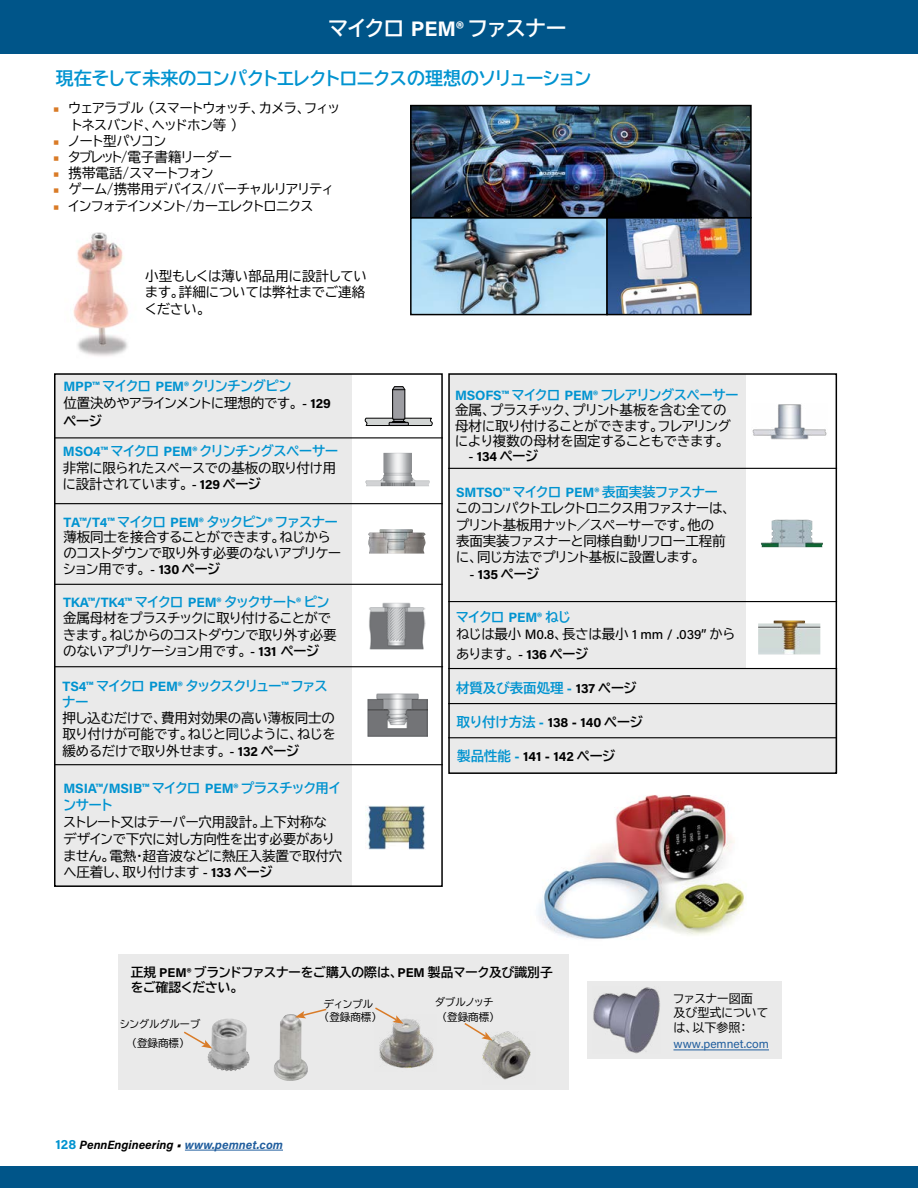
<style>
.page{position:relative;width:918px;height:1188px;background:#fff}
.page>*{position:absolute;margin:0;border:0;box-sizing:border-box;transform-origin:0 0}
.t1{font:21px "BIZ UDP Gothic Bold";color:#fff}
.t2{font:18px "BIZ UDP Gothic Bold";color:#0093d0}
.t3{font:13.5px/16.4px "BIZ UDP Gothic";letter-spacing:-.01em;color:#000}
.t4{font:13.5px/29.5px "BIZ UDP Gothic Bold";letter-spacing:-.01em;color:#0093d0}
.t5{font:700 13.5px "Acumin Pro";letter-spacing:-.01em;color:#0093d0}
.t6{font:700 13.5px "Acumin Pro";letter-spacing:-.005em;color:#000}
.t7{font:12.75px/15.3px "BIZ UDP Gothic Bold";color:#000}
.t8{font:italic 700 12px "Acumin Pro";color:#000}
.t9{font:12px/14.4px "BIZ UDP Gothic";color:#000}
.t10{font:12px "Acumin Pro";color:#215e9e}
.t11{font:10.5px/13.4px "BIZ UDP Gothic";color:#000}
.s1{font-family:"Acumin Pro";font-weight:700}
.s2{font-family:"Acumin Pro";font-weight:900;color:#d97b27}
.s3{font-family:"Acumin Pro";font-weight:500}
.s4{color:#000}
.s5{font-family:"BIZ UDP Gothic Bold"}
.s6{font-family:"BIZ UDP Gothic Bold";font-weight:400}
.s7{font-weight:500}
.s8{font-family:"Acumin Pro";font-weight:700;color:#000}
.s9{font-family:"BIZ UDP Gothic Bold";font-weight:400;color:#0093d0}
.s10{color:#0093d0}
.s11{font-style:normal;font-size:13.5px;color:#0093d0}
.s12{color:#215e9e}
</style>
<div class="page">
<div style="left:0;top:0;width:918px;height:54px;background:#005589"></div>
<div style="left:0;top:1167px;width:918px;height:21px;background:#005589"></div>
<img style="left:73px;top:232px;width:55px;height:124px">
<div style="left:449px;top:668px;width:388px;height:104px;background:#eaeaea"></div>
<div style="left:449px;top:374px;width:297px;height:294px;background:#eaeaea"></div>
<div style="left:55px;top:374px;width:297px;height:513px;background:#eaeaea"></div>
<div style="left:54px;top:373px;width:389px;height:514px;border:2px solid #000"></div>
<div style="left:448px;top:373px;width:389px;height:401px;border:2px solid #000"></div>
<hr style="left:54px;top:437px;width:389px;height:1px;background:#000">
<hr style="left:54px;top:584px;width:389px;height:1px;background:#000">
<hr style="left:448px;top:468px;width:389px;height:1px;background:#000">
<hr style="left:448px;top:601px;width:389px;height:1px;background:#000">
<img style="left:369px;top:602px;width:56px;height:48px">
<img style="left:365px;top:806px;width:60px;height:43px">
<img style="left:758px;top:620px;width:62px;height:34px">
<img style="left:761px;top:520px;width:62px;height:27px">
<hr style="left:54px;top:503px;width:389px;height:1px;background:#000">
<img style="left:368px;top:529px;width:58px;height:25px">
<img style="left:365px;top:453px;width:65px;height:33px">
<svg style="left:364px;top:386px;width:69px;height:40px"></svg>
<hr style="left:448px;top:703px;width:389px;height:1px;background:#000">
<hr style="left:448px;top:737px;width:389px;height:1px;background:#000">
<hr style="left:448px;top:668px;width:389px;height:1px;background:#000">
<img style="left:368px;top:693px;width:59px;height:44px">
<hr style="left:54px;top:666px;width:389px;height:1px;background:#000">
<img style="left:413px;top:108px;width:336px;height:204px">
<div style="left:410px;top:217px;width:198px;height:98px;border:2px solid #000"></div>
<div style="left:606px;top:217px;width:146px;height:98px;border:2px solid #000"></div>
<div style="left:410px;top:105px;width:342px;height:113px;border:2px solid #000"></div>
<div style="left:118px;top:954px;width:451px;height:136px;background:#eaeaea"></div>
<img style="left:379px;top:1019px;width:55px;height:49px">
<svg style="left:375px;top:1007px;width:29px;height:17px"></svg>
<img style="left:274px;top:1014px;width:34px;height:67px">
<svg style="left:295px;top:1008px;width:32px;height:10px"></svg>
<img style="left:207px;top:1019px;width:43px;height:52px">
<svg style="left:184px;top:1030px;width:28px;height:18px"></svg>
<img style="left:483px;top:1032px;width:48px;height:48px">
<svg style="left:464px;top:1023px;width:28px;height:18px"></svg>
<div style="left:587px;top:981px;width:195px;height:78px;background:#eaeaea"></div>
<img style="left:593px;top:987px;width:67px;height:66px">
<hr style="left:54px;top:764px;width:389px;height:1px;background:#000">
<img style="left:752px;top:404px;width:75px;height:35px">
<img style="left:538px;top:795px;width:208px;height:145px">
<hr style="left:185px;top:1150px;width:98px;height:1px;background:#215e9e">
<hr style="left:673px;top:1050px;width:96px;height:1px;background:#215e9e">
<h1 class="t1" style="left:329px;top:18px;width:239px">マイクロ <span class="s1">PEM®</span> ファスナー</h1>
<h2 class="t2" style="left:56px;top:69px;width:537px">現在そして未来のコンパクトエレクトロニクスの理想のソリューション</h2>
<p class="t3" style="left:72px;top:100px;width:269px;text-indent:-18px"><span class="s2">•</span> ウェアラブル (スマートウォッチ、カメラ、フィットネスバンド、ヘッドホン等 )</p>
<p class="t3" style="left:54px;top:132px;width:114px"><span class="s2">•</span> ノート型パソコン</p>
<p class="t3" style="left:54px;top:149px;width:180px"><span class="s2">•</span> タブレット/電子書籍リーダー</p>
<p class="t3" style="left:54px;top:165px;width:161px"><span class="s2">•</span> 携帯電話/スマートフォン</p>
<p class="t3" style="left:54px;top:181px;width:281px"><span class="s2">•</span> ゲーム/携帯用デバイス/バーチャルリアリティ</p>
<p class="t3" style="left:54px;top:197px;width:261px"><span class="s2">•</span> インフォテインメント/カーエレクトロニクス</p>
<p class="t3" style="left:145px;top:268px;width:223px">小型もしくは薄い部品用に設計しています。詳細については弊社までご連絡ください。</p>
<p class="t4" style="left:63px;top:371px;width:229px"><span class="s1">MPP™</span> マイクロ <span class="s1">PEM®</span> クリンチングピン</p>
<p class="t3" style="left:63px;top:395px;width:269px">位置決めやアラインメントに理想的です。 <span class="s3">-</span> <span class="s1">129</span></p>
<p class="t4" style="left:63px;top:407px;width:277px"><span class="s4">ページ<br></span><span class="s1">MSO4™</span> マイクロ <span class="s1">PEM®</span> クリンチングスペーサー</p>
<p class="t3" style="left:63px;top:460px;width:275px">非常に限られたスペースでの基板の取り付け用に設計されています。 <span class="s3">-</span> <span class="s1">129</span> <span class="s5">ページ</span></p>
<p class="t4" style="left:63px;top:507px;width:276px"><span class="s1">TA™/T4™</span> マイクロ <span class="s1">PEM®</span> タックピン<span class="s1">®</span> ファスナー</p>
<p class="t3" style="left:63px;top:529px;width:279px;line-height:15.8px">薄板同士を接合することができます。ねじからのコストダウンで取り外す必要のないアプリケーション用です。 <span class="s3">-</span> <span class="s1">130</span> <span class="s5">ページ</span></p>
<p class="t5" style="left:63px;top:593px;width:268px">TKA™/TK4™ <span class="s6">マイクロ</span> PEM® <span class="s6">タックサート</span>® <span class="s6">ピン</span></p>
<p class="t3" style="left:63px;top:610px;width:275px">金属母材をプラスチックに取り付けることができます。ねじからのコストダウンで取り外す必要のないアプリケーション用です。 <span class="s3">-</span> <span class="s1">131</span> <span class="s5">ページ</span></p>
<p class="t4" style="left:63px;top:678px;width:267px;line-height:15.8px"><span class="s1">TS4™</span> マイクロ <span class="s1">PEM®</span> タックスクリュー<span class="s1">™</span> ファスナー</p>
<p class="t3" style="left:63px;top:710px;width:275px;line-height:15.8px">押し込むだけで、費用対効果の高い薄板同士の取り付けが可能です。ねじと同じように、ねじを</p>
<p class="t3" style="left:63px;top:743px;width:238px">緩めるだけで取り外せます。 <span class="s3">-</span> <span class="s1">132</span> <span class="s5">ページ</span></p>
<p class="t5" style="left:63px;top:779px;width:278px">MSIA™/MSIB™ <span class="s6">マイクロ</span> PEM® <span class="s6">プラスチック用イ</span></p>
<p class="t4" style="left:63px;top:790px;width:50px">ンサート</p>
<p class="t3" style="left:63px;top:814px;width:280px;line-height:16.8px">ストレート又はテーパー穴用設計。上下対称なデザインで下穴に対し方向性を出す必要がありません。電熱・超音波などに熱圧入装置で取付穴へ圧着し、取り付けます <span class="s3">-</span> <span class="s1">133</span> <span class="s5">ページ</span></p>
<p class="t4" style="left:455px;top:380px;width:285px"><span class="s1">MSOFS™</span> マイクロ <span class="s1">PEM®</span> フレアリングスペーサー</p>
<p class="t3" style="left:455px;top:403px;width:277px;line-height:15.1px">金属、プラスチック、プリント基板を含む全ての母材に取り付けることができます。フレアリングにより複数の母材を固定することもできます。</p>
<p class="t6" style="left:469px;top:447px;width:71px"><span class="s7">-</span> 134 <span class="s6">ページ</span></p>
<p class="t4" style="left:456px;top:477px;width:263px"><span class="s1">SMTSO™</span> マイクロ <span class="s1">PEM®</span> 表面実装ファスナー</p>
<p class="t3" style="left:456px;top:500px;width:276px">このコンパクトエレクトロニクス用ファスナーは、プリント基板用ナット／スペーサーです。他の表面実装ファスナーと同様自動リフロー工程前に、同じ方法でプリント基板に設置します。</p>
<p class="t6" style="left:469px;top:565px;width:71px"><span class="s7">-</span> 135 <span class="s6">ページ</span></p>
<p class="t4" style="left:456px;top:602px;width:116px">マイクロ <span class="s1">PEM®</span> ねじ</p>
<p class="t3" style="left:456px;top:624px;width:281px;line-height:19.8px">ねじは最小 <span class="s3">M0.8</span>、長さは最小 <span class="s3">1 mm / .039”</span> からあります。 <span class="s3">-</span> <span class="s1">136</span> <span class="s5">ページ</span></p>
<p class="t4" style="left:456px;top:673px;width:182px">材質及び表面処理 <span class="s1">-</span> <span class="s8">137</span> <span class="s4">ページ</span></p>
<p class="t6" style="left:457px;top:713px;width:188px"><span class="s9">取り付け方法</span> <span class="s10">-</span> 138 - 140 <span class="s6">ページ</span></p>
<p class="t6" style="left:457px;top:747px;width:160px"><span class="s9">製品性能</span> <span class="s10">-</span> 141 - 142 <span class="s6">ページ</span></p>
<p class="t7" style="left:131px;top:965px;width:424px">正規 <span class="s1">PEM®</span> ブランドファスナーをご購入の際は、<span class="s1">PEM</span> 製品マーク及び識別子をご確認ください。</p>
<p class="t11" style="left:120px;top:1014px;width:82px;line-height:19.4px;text-align:center">シングルグルーブ(登録商標)</p>
<p class="t8" style="left:56px;top:1136px;width:229px"><span class="s11">128</span> PennEngineering • <span class="s12">www.pemnet.com</span></p>
<p class="t11" style="left:324px;top:997px;width:54px">ディンプル(登録商標)</p>
<p class="t11" style="left:435px;top:995px;width:61px;line-height:14.5px;text-align:right">ダブルノッチ(登録商標)</p>
<p class="t9" style="left:673px;top:991px;width:97px">ファスナー図面<br>及び型式については、以下参照：</p>
<p class="t10" style="left:673px;top:1035px;width:97px">www.pemnet.com</p>
</div>
